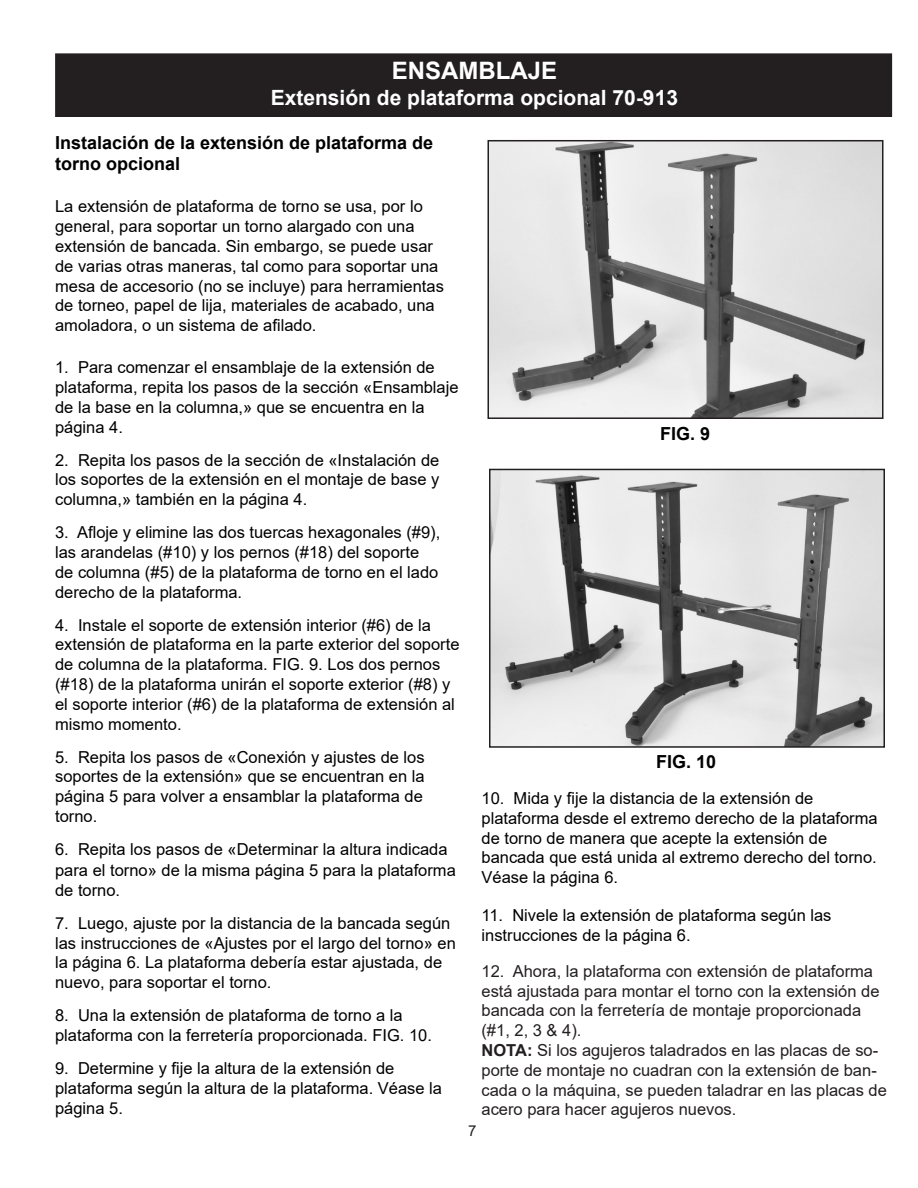
<style>
.page{position:relative;width:918px;height:1188px;background:#fff}
.page>*{position:absolute;margin:0;border:0;box-sizing:border-box;transform-origin:0 0}
.t1{font:700 24px "Arial";color:#fff}
.t2{font:700 21px "Arial";color:#fff}
.t3{font:700 18px/21.6px "Arial";color:#000}
.t4{font:16.5px/19.8px "Arial";color:#000}
.t5{font:16.5px/19.8px "Arial";color:#231f20}
.t6{font:15px "Arial";color:#231f20}
.s1{font-weight:700}
</style>
<div class="page">
<img style="left:492px;top:472px;width:390px;height:273px">
<div style="left:489px;top:469px;width:396px;height:279px;border:2px solid #231f20"></div>
<img style="left:491px;top:143px;width:390px;height:273px">
<div style="left:488px;top:140px;width:396px;height:279px;border:2px solid #231f20"></div>
<div style="left:56px;top:54px;width:835px;height:62px;background:#231f20"></div>
<div style="left:55px;top:53px;width:837px;height:64px;border:2px solid #231f20"></div>
<p class="t1" style="left:392px;top:54px;width:167px">ENSAMBLAJE</p>
<p class="t2" style="left:271px;top:82px;width:409px">Extensión de plataforma opcional 70-913</p>
<p class="t3" style="left:55px;top:132px;width:380px">Instalación de la extensión de plataforma de torno opcional</p>
<p class="t4" style="left:55px;top:197px;width:390px">La extensión de plataforma de torno se usa, por lo general, para soportar un torno alargado con una extensión de bancada. Sin embargo, se puede usar de varias otras maneras, tal como para soportar una mesa de accesorio (no se incluye) para herramientas de torneo, papel de lija, materiales de acabado, una amoladora, o un sistema de afilado.</p>
<p class="t4" style="left:55px;top:357px;width:405px">1. Para comenzar el ensamblaje de la extensión de plataforma, repita los pasos de la sección «Ensamblaje de la base en la columna,» que se encuentra en la página 4.</p>
<p class="t4" style="left:55px;top:450px;width:386px;text-align:justify">2. Repita los pasos de la sección de «Instalación de los soportes de la extensión en el montaje de base y columna,» también en la página 4.</p>
<p class="t4" style="left:55px;top:522px;width:387px">3. Afloje y elimine las dos tuercas hexagonales (#9), las arandelas (#10) y los pernos (#18) del soporte de columna (#5) de la plataforma de torno en el lado derecho de la plataforma.</p>
<p class="t4" style="left:55px;top:615px;width:406px">4. Instale el soporte de extensión interior (#6) de la extensión de plataforma en la parte exterior del soporte de columna de la plataforma. FIG. 9. Los dos pernos (#18) de la plataforma unirán el soporte exterior (#8) y el soporte interior (#6) de la plataforma de extensión al mismo momento.</p>
<p class="t4" style="left:55px;top:747px;width:371px;text-align:justify">5. Repita los pasos de «Conexión y ajustes de los soportes de la extensión» que se encuentran en la página 5 para volver a ensamblar la plataforma de torno.</p>
<p class="t4" style="left:55px;top:839px;width:402px;line-height:20.4px">6. Repita los pasos de «Determinar la altura indicada para el torno» de la misma página 5 para la plataforma de torno.</p>
<p class="t4" style="left:55px;top:913px;width:402px">7. Luego, ajuste por la distancia de la bancada según las instrucciones de «Ajustes por el largo del torno» en la página 6. La plataforma debería estar ajustada, de nuevo, para soportar el torno.</p>
<p class="t4" style="left:55px;top:1005px;width:378px">8. Una la extensión de plataforma de torno a la plataforma con la ferretería proporcionada. FIG. 10.</p>
<p class="t4" style="left:55px;top:1058px;width:389px">9. Determine y fije la altura de la extensión de plataforma según la altura de la plataforma. Véase la página 5.</p>
<p class="t3" style="left:660px;top:424px;width:52px">FIG. 9</p>
<p class="t3" style="left:656px;top:751px;width:62px">FIG. 10</p>
<p class="t4" style="left:482px;top:788px;width:398px">10. Mida y fije la distancia de la extensión de plataforma desde el extremo derecho de la plataforma de torno de manera que acepte la extensión de bancada que está unida al extremo derecho del torno.<br>Véase la página 6.</p>
<p class="t4" style="left:482px;top:905px;width:352px">11. Nivele la extensión de plataforma según las instrucciones de la página 6.</p>
<p class="t5" style="left:482px;top:961px;width:400px">12. Ahora, la plataforma con extensión de plataforma está ajustada para montar el torno con la extensión de bancada con la ferretería de montaje proporcionada (#1, 2, 3 &amp; 4).</p>
<p class="t5" style="left:482px;top:1040px;width:407px"><span class="s1">NOTA:</span> Si los agujeros taladrados en las placas de so&shy;porte de montaje no cuadran con la extensión de ban&shy;cada o la máquina, se pueden taladrar en las placas de acero para hacer agujeros nuevos.</p>
<p class="t6" style="left:468px;top:1120px;width:10px">7</p>
</div>
